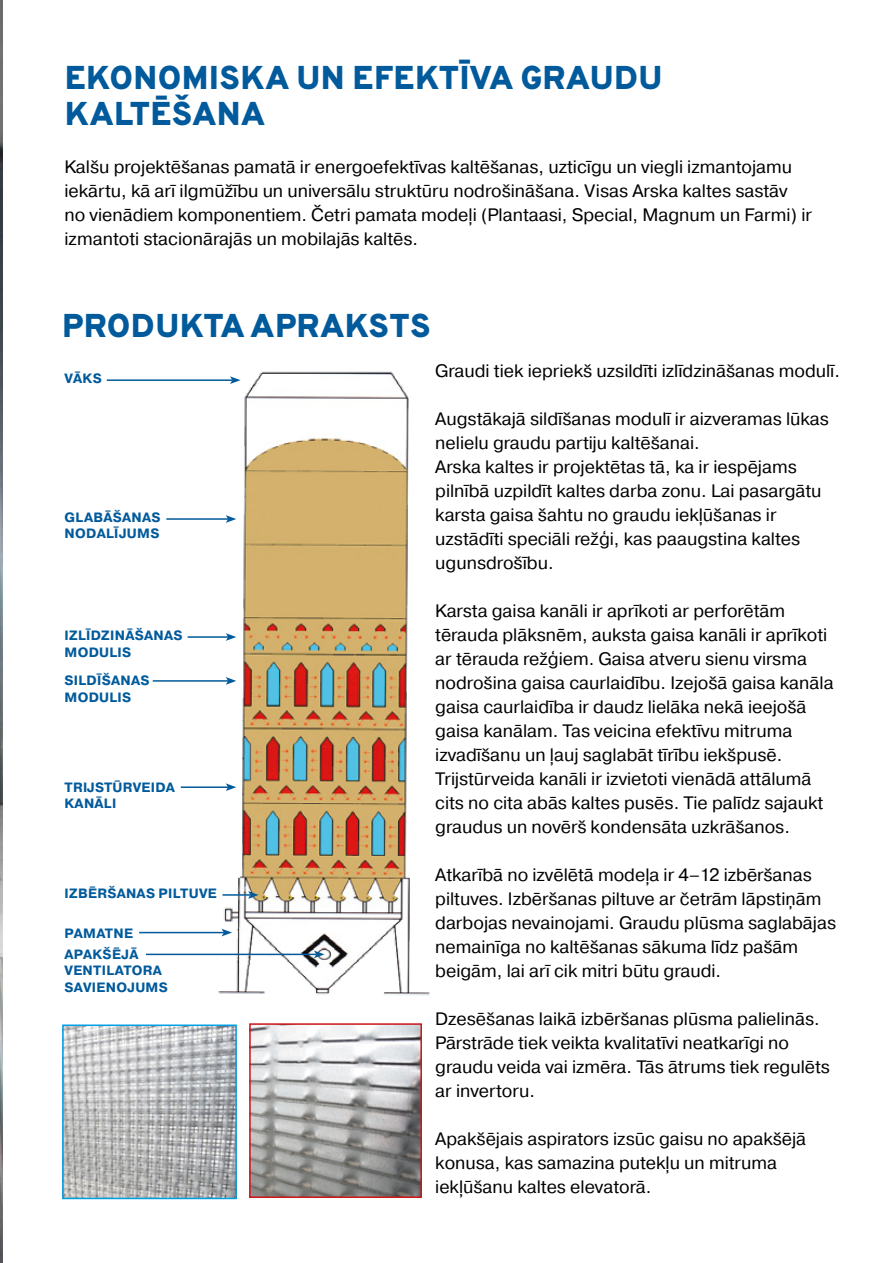
<style>
.page{position:relative;width:893px;height:1263px;background:#fff}
.page>*{position:absolute;margin:0;border:0;box-sizing:border-box;transform-origin:0 0}
.t1{font:800 33px/36px "Overpass";letter-spacing:.01em;color:#005a9b}
.t2{font:18px/24px "Pragmatica";color:#000}
.t3{font:700 13.5px/16.2px "Pragmatica";letter-spacing:.02em;color:#005a9b}
</style>
<div class="page">
<img style="left:0;top:0;width:2px;height:1263px">
<img style="left:65px;top:1027px;width:169px;height:169px">
<div style="left:62px;top:1024px;width:175px;height:175px;border:2px solid #009fe3"></div>
<img style="left:252px;top:1026px;width:167px;height:169px">
<div style="left:249px;top:1023px;width:173px;height:175px;border:2px solid #cd171a"></div>
<img style="left:212px;top:371px;width:218px;height:625px">
<hr style="left:107px;top:379px;width:125px;height:2px;background:#005a9b">
<svg style="left:230px;top:376px;width:11px;height:8px"></svg>
<hr style="left:166px;top:518px;width:62px;height:2px;background:#005a9b">
<svg style="left:226px;top:515px;width:10px;height:8px"></svg>
<hr style="left:188px;top:636px;width:40px;height:2px;background:#005a9b">
<svg style="left:226px;top:633px;width:10px;height:8px"></svg>
<hr style="left:153px;top:680px;width:75px;height:2px;background:#005a9b">
<svg style="left:226px;top:677px;width:10px;height:8px"></svg>
<hr style="left:181px;top:786px;width:47px;height:2px;background:#005a9b">
<svg style="left:226px;top:783px;width:10px;height:8px"></svg>
<hr style="left:222px;top:894px;width:28px;height:2px;background:#005a9b">
<svg style="left:248px;top:891px;width:11px;height:8px"></svg>
<hr style="left:146px;top:954px;width:170px;height:1px;background:#005a9b">
<svg style="left:314px;top:950px;width:10px;height:8px"></svg>
<hr style="left:139px;top:932px;width:85px;height:1px;background:#005a9b">
<svg style="left:222px;top:929px;width:10px;height:7px"></svg>
<h1 class="t1" style="left:65px;top:60px;width:599px">EKONOMISKA UN EFEKTĪVA GRAUDU<br>KALTĒŠANA</h1>
<p class="t2" style="left:65px;top:155px;width:749px">Kalšu projektēšanas pamatā ir energoefektīvas kaltēšanas, uzticīgu un viegli izmantojamu iekārtu, kā arī ilgmūžību un universālu struktūru nodrošināšana. Visas Arska kaltes sastāv no vienādiem komponentiem. Četri pamata modeļi (Plantaasi, Special, Magnum un Farmi) ir izmantoti stacionārajās un mobilajās kaltēs.</p>
<h1 class="t1" style="left:62px;top:308px;width:370px">PRODUKTA APRAKSTS</h1>
<p class="t3" style="left:65px;top:370px;width:39px">VĀKS</p>
<p class="t3" style="left:65px;top:509px;width:98px">GLABĀŠANAS<br>NODALĪJUMS</p>
<p class="t3" style="left:65px;top:628px;width:119px">IZLĪDZINĀŠANAS<br>MODULIS</p>
<p class="t3" style="left:65px;top:673px;width:86px">SILDĪŠANAS<br>MODULIS</p>
<p class="t3" style="left:65px;top:779px;width:112px">TRIJSTŪRVEIDA<br>KANĀLI</p>
<p class="t3" style="left:65px;top:885px;width:154px">IZBĒRŠANAS PILTUVE</p>
<p class="t3" style="left:65px;top:922px;width:75px;line-height:21.6px">PAMATNE<br>APAKŠĒJĀ</p>
<p class="t3" style="left:65px;top:963px;width:105px">VENTILATORA<br>SAVIENOJUMS</p>
<p class="t2" style="left:435px;top:359px;width:406px">Graudi tiek iepriekš uzsildīti izlīdzināšanas modulī.</p>
<p class="t2" style="left:435px;top:407px;width:395px">Augstākajā sildīšanas modulī ir aizveramas lūkas nelielu graudu partiju kaltēšanai.<br>Arska kaltes ir projektētas tā, ka ir iespējams pilnībā uzpildīt kaltes darba zonu. Lai pasargātu karsta gaisa šahtu no graudu iekļūšanas ir uzstādīti speciāli režģi, kas paaugstina kaltes ugunsdrošību.</p>
<p class="t2" style="left:435px;top:599px;width:400px">Karsta gaisa kanāli ir aprīkoti ar perforētām tērauda plāksnēm, auksta gaisa kanāli ir aprīkoti ar tērauda režģiem. Gaisa atveru sienu virsma nodrošina gaisa caurlaidību. Izejošā gaisa kanāla gaisa caurlaidība ir daudz lielāka nekā ieejošā gaisa kanālam. Tas veicina efektīvu mitruma izvadīšanu un ļauj saglabāt tīrību iekšpusē.<br>Trijstūrveida kanāli ir izvietoti vienādā attālumā cits no cita abās kaltes pusēs. Tie palīdz sajaukt graudus un novērš kondensāta uzkrāšanos.</p>
<p class="t2" style="left:435px;top:863px;width:402px">Atkarībā no izvēlētā modeļa ir 4–12 izbēršanas piltuves. Izbēršanas piltuve ar četrām lāpstiņām darbojas nevainojami. Graudu plūsma saglabājas nemainīga no kaltēšanas sākuma līdz pašām beigām, lai arī cik mitri būtu graudi.</p>
<p class="t2" style="left:435px;top:1007px;width:396px">Dzesēšanas laikā izbēršanas plūsma palielinās.<br>Pārstrāde tiek veikta kvalitatīvi neatkarīgi no graudu veida vai izmēra. Tās ātrums tiek regulēts ar invertoru.</p>
<p class="t2" style="left:435px;top:1127px;width:372px">Apakšējais aspirators izsūc gaisu no apakšējā konusa, kas samazina putekļu un mitruma iekļūšanu kaltes elevatorā.</p>
</div>
